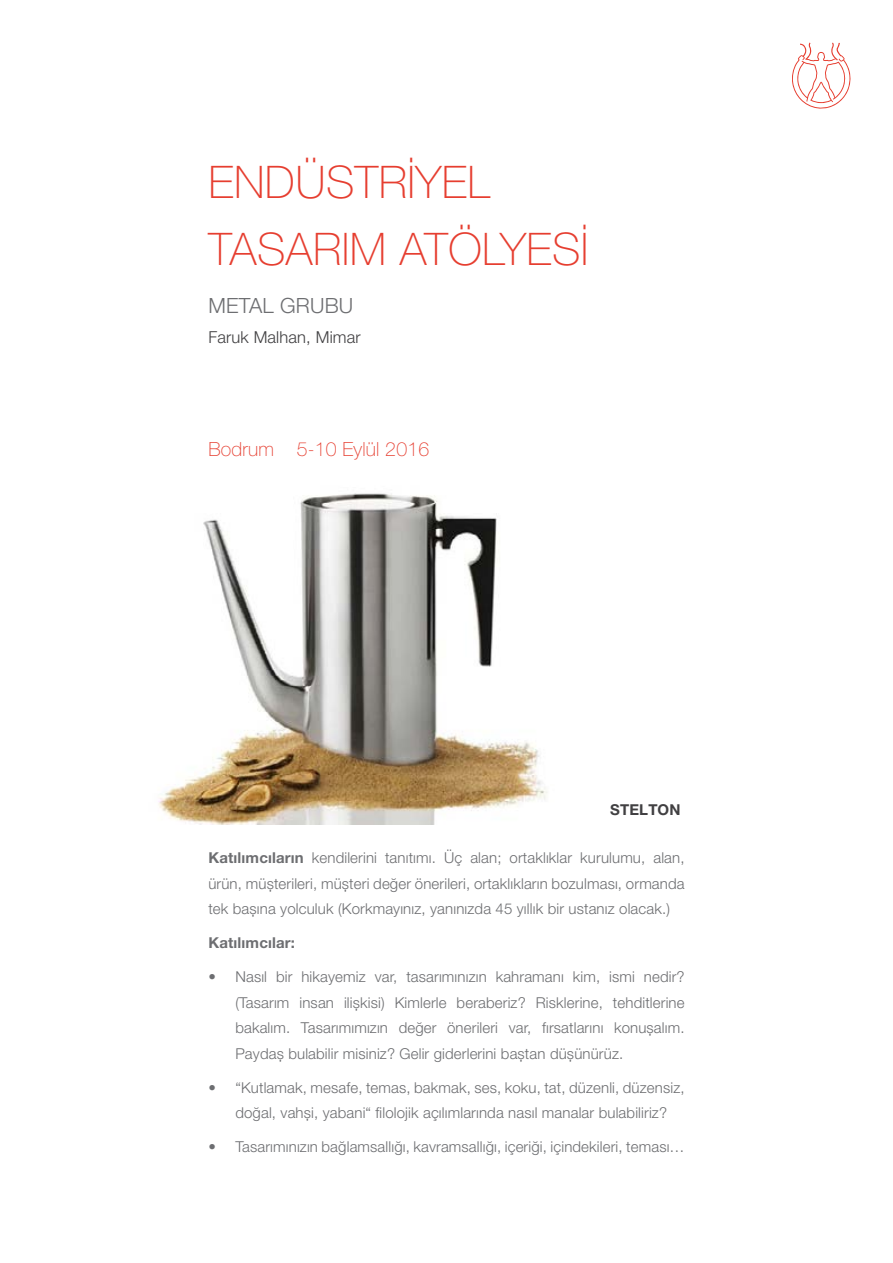
<style>
.page{position:relative;width:893px;height:1263px;background:#fff}
.page>*{position:absolute;margin:0;border:0;box-sizing:border-box;transform-origin:0 0}
.t1{font:100 45px/67.5px "Helvetica Neue LT Pro";letter-spacing:.01em;color:#e63e30}
.t2{font:300 21px "Helvetica Neue LT Pro";letter-spacing:.01em;color:#6d6e71}
.t3{font:100 19.5px "Helvetica Neue LT Pro";letter-spacing:.01em;color:#e63e30}
.t4{font:300 16.5px "Helvetica Neue LT Pro";letter-spacing:.01em;color:#414042}
.t5{font:300 15px/25.5px "Helvetica Neue LT Pro";letter-spacing:.01em;color:#6d6e71;text-align:justify}
.t6{font:700 15px "Helvetica Neue LT Pro";letter-spacing:.01em;color:#6d6e71}
.t7{font:700 15px "Helvetica Neue LT Pro";letter-spacing:.01em;color:#414042}
.s1{font-weight:700}
</style>
<div class="page">
<svg style="left:792px;top:43px;width:59px;height:66px"></svg>
<img style="left:158px;top:493px;width:390px;height:331px">
<h1 class="t1" style="left:208px;top:148px;width:382px">ENDÜSTRİYEL<br>TASARIM ATÖLYESİ</h1>
<h2 class="t2" style="left:208px;top:292px;width:146px">METAL GRUBU</h2>
<p class="t4" style="left:208px;top:327px;width:154px">Faruk Malhan, Mimar</p>
<h3 class="t3" style="left:208px;top:438px;width:222px">Bodrum 5-10 Eylül 2016</h3>
<p class="t7" style="left:610px;top:801px;width:72px">STELTON</p>
<p class="t5" style="left:208px;top:845px;width:478px"><span class="s1">Katılımcıların</span> kendilerini tanıtımı. Üç alan; ortaklıklar kurulumu, alan, ürün, müşterileri, müşteri değer önerileri, ortaklıkların bozulması, ormanda tek başına yolculuk (Korkmayınız, yanınızda 45 yıllık bir ustanız olacak.)</p>
<p class="t6" style="left:208px;top:934px;width:88px">Katılımcılar:</p>
<p class="t5" style="left:235px;top:964px;width:451px;text-indent:-27px">• Nasıl bir hikayemiz var, tasarımınızın kahramanı kim, ismi nedir? (Tasarım insan ilişkisi) Kimlerle beraberiz? Risklerine, tehditlerine bakalım. Tasarımımızın değer önerileri var, fırsatlarını konuşalım.<br>Paydaş bulabilir misiniz? Gelir giderlerini baştan düşünürüz.</p>
<p class="t5" style="left:235px;top:1074px;width:451px;text-indent:-27px">• “Kutlamak, mesafe, temas, bakmak, ses, koku, tat, düzenli, düzensiz, doğal, vahşi, yabani“ filolojik açılımlarında nasıl manalar bulabiliriz?</p>
<p class="t5" style="left:208px;top:1134px;width:478px">• Tasarımınızın bağlamsallığı, kavramsallığı, içeriği, içindekileri, teması…</p>
</div>
